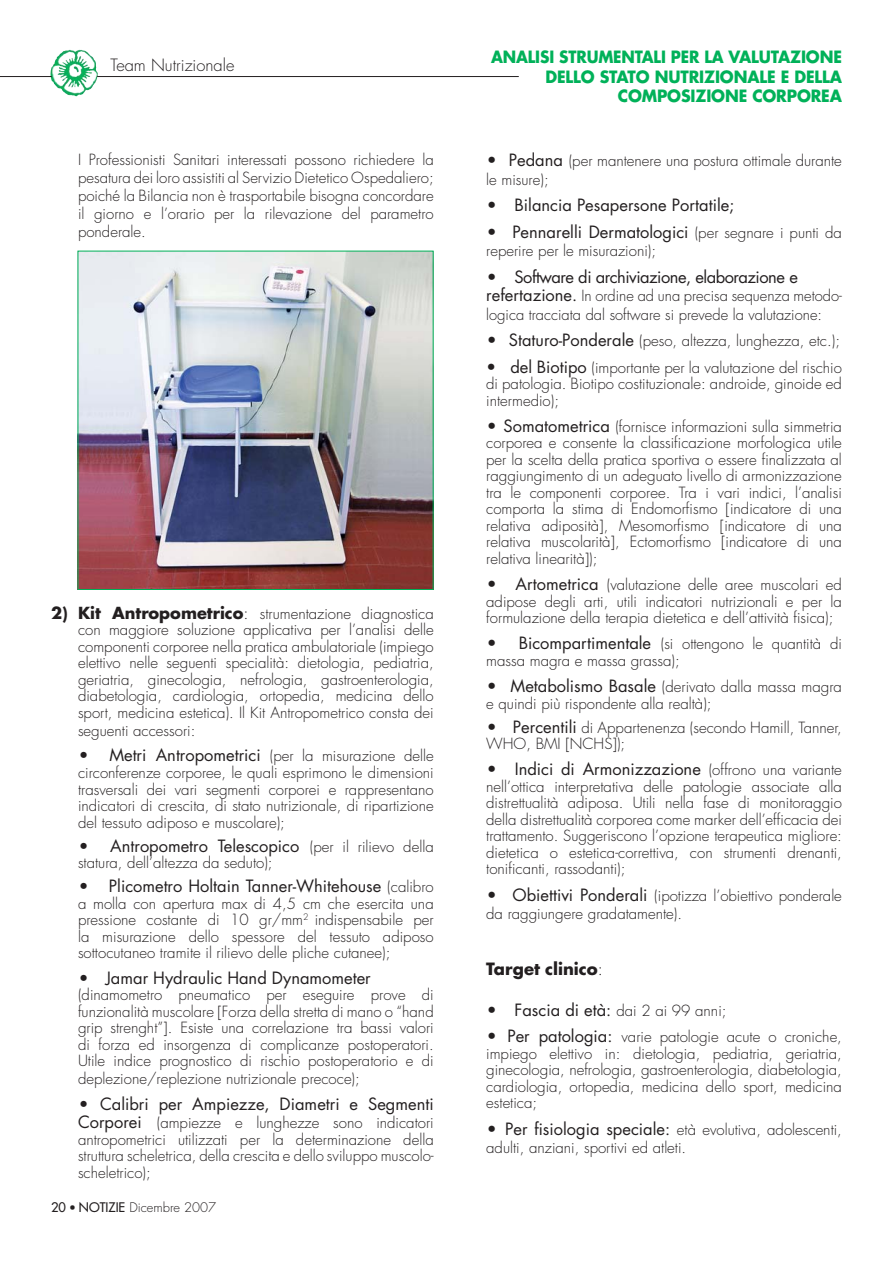
<style>
.page{position:relative;width:893px;height:1263px;background:#fff}
.page>*{position:absolute;margin:0;border:0;box-sizing:border-box;transform-origin:0 0}
.t1{font:16.5px "Futura";color:#231f20}
.t2{font:700 16.5px/19.8px "Futura";letter-spacing:-.01em;color:#00b159;text-align:right;scale:.93 1}
.t3{font:16.5px "Futura";letter-spacing:-.03em;color:#231f20}
.t4{font:300 16.5px "Futura";color:#231f20}
.t5{font:700 16.5px "Futura";color:#231f20}
.t6{font:300 15px/16.5px "Futura";color:#231f20;text-align:justify}
.t7{font:300 12.9px "Futura";color:#231f20}
.s1{font-weight:700;font-size:16.2px}
.s2{font-size:16.2px}
.s3{font-weight:400;font-size:16.5px}
.s4{font-weight:300;font-size:15px}
.s5{font-weight:400}
.s6{font-weight:700;font-size:16.5px}
.s7{font-weight:700}
.s8{font-size:16.5px}
.s9{font-weight:300}
</style>
<div class="page">
<img style="left:80px;top:253px;width:351px;height:335px">
<img style="left:51px;top:59px;width:16px;height:35px">
<hr style="left:0;top:76px;width:52px;height:1px;background:#231f20">
<hr style="left:97px;top:76px;width:422px;height:1px;background:#231f20">
<p class="t4" style="left:111px;top:57px;width:125px">Team Nutrizionale</p>
<p class="t2" style="left:491px;top:48px;width:379px">ANALISI STRUMENTALI PER LA VALUTAZIONE<br>DELLO STATO NUTRIZIONALE E DELLA<br>COMPOSIZIONE CORPOREA</p>
<p class="t6" style="left:78px;top:151px;width:357px;line-height:18px">I Professionisti Sanitari interessati possono richiedere la pesatura dei loro assistiti al Servizio Dietetico Ospedaliero; poiché la Bilancia non è trasportabile bisogna concordare il giorno e l’orario per la rilevazione del parametro ponderale.</p>
<p class="t6" style="left:78px;top:606px;width:357px;text-indent:-27px"><span class="s1">2) Kit Antropometrico</span><span class="s2">:</span> strumentazione diagnostica con maggiore soluzione applicativa per l’analisi delle componenti corporee nella pratica ambulatoriale (impiego elettivo nelle seguenti specialità: dietologia, pediatria, geriatria, ginecologia, nefrologia, gastroenterologia, diabetologia, cardiologia, ortopedia, medicina dello sport, medicina estetica). Il Kit Antropometrico consta dei</p>
<p class="t6" style="left:78px;top:723px;width:119px">seguenti accessori:</p>
<p class="t6" style="left:78px;top:749px;width:357px"><span class="s1">•</span> <span class="s3">Metri Antropometrici</span> (per la misurazione delle circonferenze corporee, le quali esprimono le dimensioni trasversali dei vari segmenti corporei e rappresentano indicatori di crescita, di stato nutrizionale, di ripartizione del tessuto adiposo e muscolare);</p>
<p class="t1" style="left:78px;top:838px;width:357px"><span class="s1">•</span> Antropometro Telescopico <span class="s4">(per il rilievo della</span></p>
<p class="t6" style="left:78px;top:855px;width:196px">statura, dell’altezza da seduto);</p>
<p class="t1" style="left:78px;top:878px;width:357px"><span class="s1">•</span> Plicometro Holtain Tanner-Whitehouse <span class="s4">(calibro</span></p>
<p class="t6" style="left:78px;top:896px;width:357px">a molla con apertura max di 4,5 cm che esercita una pressione costante di 10 gr/mm<sup>2</sup> indispensabile per la misurazione dello spessore del tessuto adiposo sottocutaneo tramite il rilievo delle pliche cutanee);</p>
<p class="t1" style="left:78px;top:970px;width:294px"><span class="s1">•</span> Jamar Hydraulic Hand Dynamometer</p>
<p class="t6" style="left:78px;top:987px;width:357px">(dinamometro pneumatico per eseguire prove di funzionalità muscolare [Forza della stretta di mano o “hand grip strenght”]. Esiste una correlazione tra bassi valori di forza ed insorgenza di complicanze postoperatori.<br>Utile indice prognostico di rischio postoperatorio e di</p>
<p class="t6" style="left:78px;top:1071px;width:283px">deplezione/replezione nutrizionale precoce);</p>
<p class="t1" style="left:78px;top:1096px;width:357px"><span class="s1">•</span> Calibri per Ampiezze, Diametri e Segmenti</p>
<p class="t6" style="left:78px;top:1116px;width:357px"><span class="s3">Corporei</span> (ampiezze e lunghezze sono indicatori antropometrici utilizzati per la determinazione della struttura scheletrica, della crescita e dello sviluppo muscolo&shy;scheletrico);</p>
<p class="t7" style="left:51px;top:1202px;width:167px"><span class="s5">20 NOTIZIE</span> Dicembre 2007</p>
<p class="t6" style="left:486px;top:153px;width:357px;line-height:18.8px"><span class="s6">•</span> <span class="s3">Pedana</span> (per mantenere una postura ottimale durante le misure);</p>
<p class="t1" style="left:486px;top:198px;width:250px"><span class="s7">•</span> Bilancia Pesapersone Portatile;</p>
<p class="t1" style="left:486px;top:224px;width:357px"><span class="s7">•</span> Pennarelli Dermatologici <span class="s4">(per segnare i punti da</span></p>
<p class="t6" style="left:486px;top:244px;width:171px">reperire per le misurazioni);</p>
<p class="t3" style="left:486px;top:269px;width:313px"><span class="s7">•</span> Software di archiviazione, elaborazione e</p>
<p class="t6" style="left:486px;top:288px;width:357px;line-height:18.8px"><span class="s3">refertazione.</span> In ordine ad una precisa sequenza metodo&shy;logica tracciata dal software si prevede la valutazione:</p>
<p class="t6" style="left:486px;top:334px;width:355px"><span class="s6">•</span> <span class="s3">Staturo-Ponderale</span> (peso, altezza, lunghezza, etc.);</p>
<p class="t6" style="left:486px;top:360px;width:357px"><span class="s8">•</span> <span class="s3">del Biotipo</span> (importante per la valutazione del rischio di patologia. Biotipo costituzionale: androide, ginoide ed intermedio);</p>
<p class="t6" style="left:486px;top:419px;width:357px"><span class="s6">•</span> <span class="s3">Somatometrica</span> (fornisce informazioni sulla simmetria corporea e consente la classificazione morfologica utile per la scelta della pratica sportiva o essere finalizzata al raggiungimento di un adeguato livello di armonizzazione tra le componenti corporee. Tra i vari indici, l’analisi comporta la stima di Endomorfismo [indicatore di una relativa adiposità], Mesomorfismo [indicatore di una relativa muscolarità], Ectomorfismo [indicatore di una relativa linearità]);</p>
<p class="t6" style="left:486px;top:578px;width:357px"><span class="s6">•</span> <span class="s3">Artometrica</span> (valutazione delle aree muscolari ed adipose degli arti, utili indicatori nutrizionali e per la formulazione della terapia dietetica e dell’attività fisica);</p>
<p class="t6" style="left:486px;top:637px;width:357px"><span class="s6">•</span> <span class="s3">Bicompartimentale</span> (si ottengono le quantità di massa magra e massa grassa);</p>
<p class="t6" style="left:486px;top:680px;width:357px"><span class="s6">•</span> <span class="s3">Metabolismo Basale</span> (derivato dalla massa magra e quindi più rispondente alla realtà);</p>
<p class="t6" style="left:486px;top:720px;width:357px"><span class="s6">•</span> <span class="s3">Percentili</span> di Appartenenza (secondo Hamill, Tanner,<br>WHO, BMI [NCHS]);</p>
<p class="t1" style="left:486px;top:762px;width:357px"><span class="s7">•</span> Indici di Armonizzazione <span class="s4">(offrono una variante</span></p>
<p class="t6" style="left:486px;top:779px;width:357px">nell’ottica interpretativa delle patologie associate alla distrettualità adiposa. Utili nella fase di monitoraggio della distrettualità corporea come marker dell’efficacia dei trattamento. Suggeriscono l’opzione terapeutica migliore: dietetica o estetica-correttiva, con strumenti drenanti, tonificanti, rassodanti);</p>
<p class="t6" style="left:486px;top:887px;width:357px;line-height:18.8px"><span class="s6">•</span> <span class="s3">Obiettivi Ponderali</span> (ipotizza l’obiettivo ponderale da raggiungere gradatamente).</p>
<p class="t5" style="left:486px;top:961px;width:118px">Target clinico<span class="s9">:</span></p>
<p class="t6" style="left:486px;top:1004px;width:242px"><span class="s6">•</span> <span class="s3">Fascia di età:</span> dai 2 ai 99 anni;</p>
<p class="t6" style="left:486px;top:1030px;width:357px"><span class="s6">•</span> <span class="s3">Per patologia:</span> varie patologie acute o croniche, impiego elettivo in: dietologia, pediatria, geriatria, ginecologia, nefrologia, gastroenterologia, diabetologia, cardiologia, ortopedia, medicina dello sport, medicina estetica;</p>
<p class="t6" style="left:486px;top:1121px;width:357px;line-height:18.8px"><span class="s6">•</span> <span class="s3">Per fisiologia speciale:</span> età evolutiva, adolescenti, adulti, anziani, sportivi ed atleti.</p>
</div>
